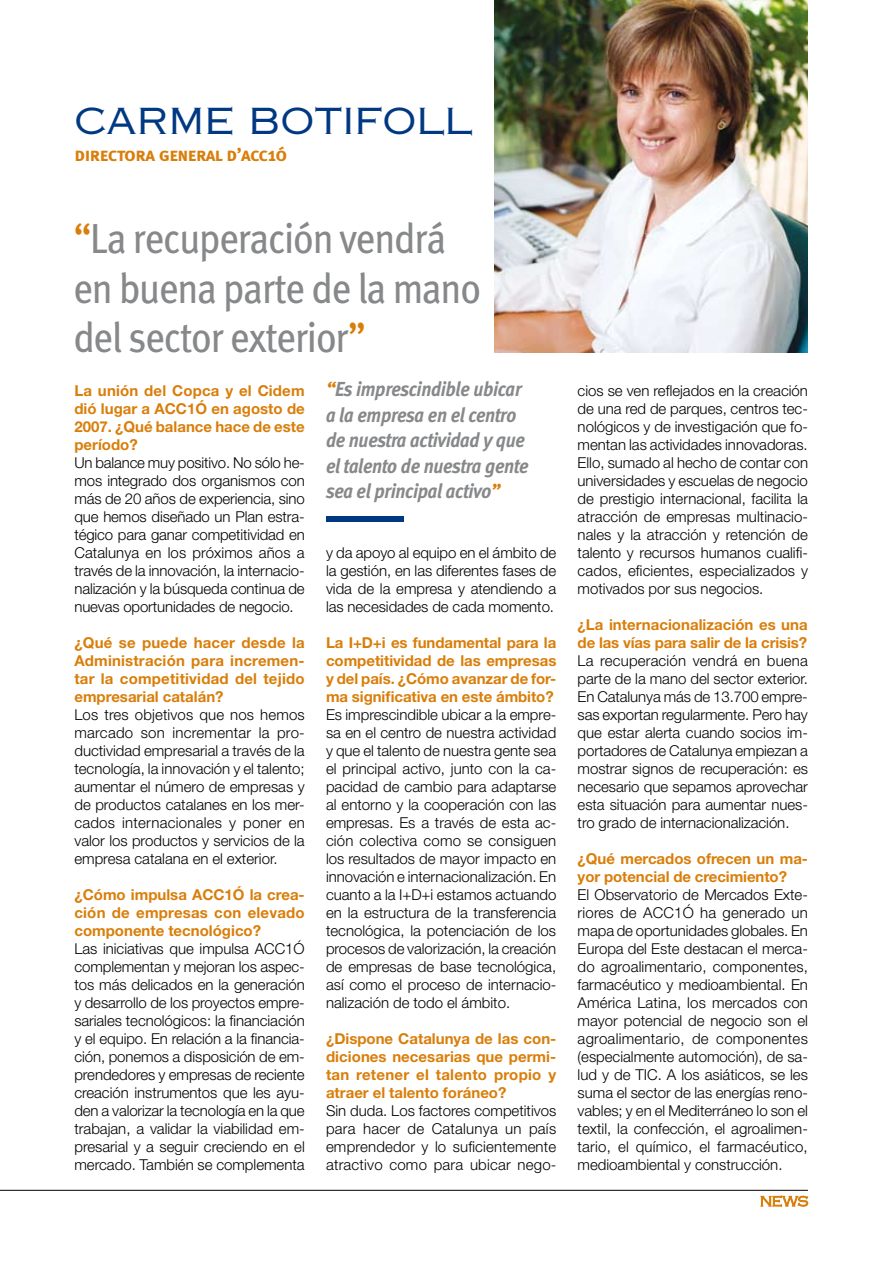
<style>
.page{position:relative;width:893px;height:1263px;background:#fff}
.page>*{position:absolute;margin:0;border:0;box-sizing:border-box;transform-origin:0 0}
.t1{font:42px/49.5px "Meta";letter-spacing:-.03em;color:#87888a;scale:.92 1}
.t2{font:36px "Copperplate Gothic Std 32 AB";color:#003882}
.t3{font:italic 700 20.25px/25.5px "Meta";letter-spacing:-.015em;color:#87888a;scale:.92 1}
.t4{font:18.75px "Meta Bold Caps";letter-spacing:-.025em;color:#d97e0a}
.t5{font:300 15px/18px "Helvetica Neue LT Std";color:#000;text-align:justify}
.t6{font:700 15px/18px "Helvetica Neue LT Std";color:#d97e0a;text-align:justify}
.s1{font-size:19.5px}
.s2{color:#d97e0a}
</style>
<div class="page">
<img style="left:494px;top:0;width:314px;height:353px">
<svg style="left:761px;top:1195px;width:47px;height:12px"></svg>
<hr style="left:0;top:1190px;width:808px;height:1px;background:#000">
<div style="left:326px;top:516px;width:78px;height:6px;background:#003882"></div>
<h2 class="t2" style="left:74px;top:99px;width:399px">CARME BOTIFOLL</h2>
<p class="t4" style="left:74px;top:142px;width:214px">directora general d’acc<span class="s1">1</span>ó</p>
<h1 class="t1" style="left:73px;top:213px;width:445px"><span class="s2">“</span>La recuperación vendrá en buena parte de la mano del sector exterior<span class="s2">”</span></h1>
<p class="t6" style="left:74px;top:381px;width:232px">La unión del Copca y el Cidem dió lugar a ACC1Ó en agosto de 2007. ¿Qué balance hace de este período?</p>
<p class="t5" style="left:74px;top:453px;width:232px">Un balance muy positivo. No sólo he&shy;mos integrado dos organismos con más de 20 años de experiencia, sino que hemos diseñado un Plan estra&shy;tégico para ganar competitividad en Catalunya en los próximos años a través de la innovación, la internacio&shy;nalización y la búsqueda continua de nuevas oportunidades de negocio.</p>
<p class="t6" style="left:74px;top:633px;width:232px">¿Qué se puede hacer desde la Administración para incremen&shy;tar la competitividad del tejido empresarial catalán?</p>
<p class="t5" style="left:74px;top:705px;width:232px">Los tres objetivos que nos hemos marcado son incrementar la pro&shy;ductividad empresarial a través de la tecnología, la innovación y el talento; aumentar el número de empresas y de productos catalanes en los mer&shy;cados internacionales y poner en valor los productos y servicios de la empresa catalana en el exterior.</p>
<p class="t6" style="left:74px;top:885px;width:232px">¿Cómo impulsa ACC1Ó la crea&shy;ción de empresas con elevado componente tecnológico?</p>
<p class="t5" style="left:74px;top:939px;width:232px">Las iniciativas que impulsa ACC1Ó complementan y mejoran los aspec&shy;tos más delicados en la generación y desarrollo de los proyectos empre&shy;sariales tecnológicos: la financiación y el equipo. En relación a la financia&shy;ción, ponemos a disposición de em&shy;prendedores y empresas de reciente creación instrumentos que les ayu&shy;den a valorizar la tecnología en la que trabajan, a validar la viabilidad em&shy;presarial y a seguir creciendo en el mercado. También se complementa</p>
<h3 class="t3" style="left:326px;top:376px;width:222px"><span class="s2">“</span>Es imprescindible ubicar a la empresa en el centro de nuestra actividad y que el talento de nuestra gente sea el principal activo<span class="s2">”</span></h3>
<p class="t5" style="left:326px;top:543px;width:232px">y da apoyo al equipo en el ámbito de la gestión, en las diferentes fases de vida de la empresa y atendiendo a las necesidades de cada momento.</p>
<p class="t6" style="left:326px;top:633px;width:232px">La I+D+i es fundamental para la competitividad de las empresas y del país. ¿Cómo avanzar de for&shy;ma significativa en este ámbito?</p>
<p class="t5" style="left:326px;top:705px;width:232px">Es imprescindible ubicar a la empre&shy;sa en el centro de nuestra actividad y que el talento de nuestra gente sea el principal activo, junto con la ca&shy;pacidad de cambio para adaptarse al entorno y la cooperación con las empresas. Es a través de esta ac&shy;ción colectiva como se consiguen los resultados de mayor impacto en innovación e internacionalización. En cuanto a la I+D+i estamos actuando en la estructura de la transferencia tecnológica, la potenciación de los procesos de valorización, la creación de empresas de base tecnológica, así como el proceso de internacio&shy;nalización de todo el ámbito.</p>
<p class="t6" style="left:326px;top:1029px;width:232px">¿Dispone Catalunya de las con&shy;diciones necesarias que permi&shy;tan retener el talento propio y atraer el talento foráneo?</p>
<p class="t5" style="left:326px;top:1101px;width:232px">Sin duda. Los factores competitivos para hacer de Catalunya un país emprendedor y lo suficientemente atractivo como para ubicar nego-</p>
<p class="t5" style="left:578px;top:381px;width:232px">cios se ven reflejados en la creación de una red de parques, centros tec&shy;nológicos y de investigación que fo&shy;mentan las actividades innovadoras.<br>Ello, sumado al hecho de contar con universidades y escuelas de negocio de prestigio internacional, facilita la atracción de empresas multinacio&shy;nales y la atracción y retención de talento y recursos humanos cualifi&shy;cados, eficientes, especializados y motivados por sus negocios.</p>
<p class="t6" style="left:578px;top:615px;width:232px">¿La internacionalización es una de las vías para salir de la crisis?</p>
<p class="t5" style="left:578px;top:651px;width:232px">La recuperación vendrá en buena parte de la mano del sector exterior.<br>En Catalunya más de 13.700 empre&shy;sas exportan regularmente. Pero hay que estar alerta cuando socios im&shy;portadores de Catalunya empiezan a mostrar signos de recuperación: es necesario que sepamos aprovechar esta situación para aumentar nues&shy;tro grado de internacionalización.</p>
<p class="t6" style="left:578px;top:849px;width:232px">¿Qué mercados ofrecen un ma&shy;yor potencial de crecimiento?</p>
<p class="t5" style="left:578px;top:885px;width:232px">El Observatorio de Mercados Exte&shy;riores de ACC1Ó ha generado un mapa de oportunidades globales. En Europa del Este destacan el merca&shy;do agroalimentario, componentes, farmacéutico y medioambiental. En América Latina, los mercados con mayor potencial de negocio son el agroalimentario, de componentes (especialmente automoción), de sa&shy;lud y de TIC. A los asiáticos, se les suma el sector de las energías reno&shy;vables; y en el Mediterráneo lo son el textil, la confección, el agroalimen&shy;tario, el químico, el farmacéutico, medioambiental y construcción.</p>
</div>
